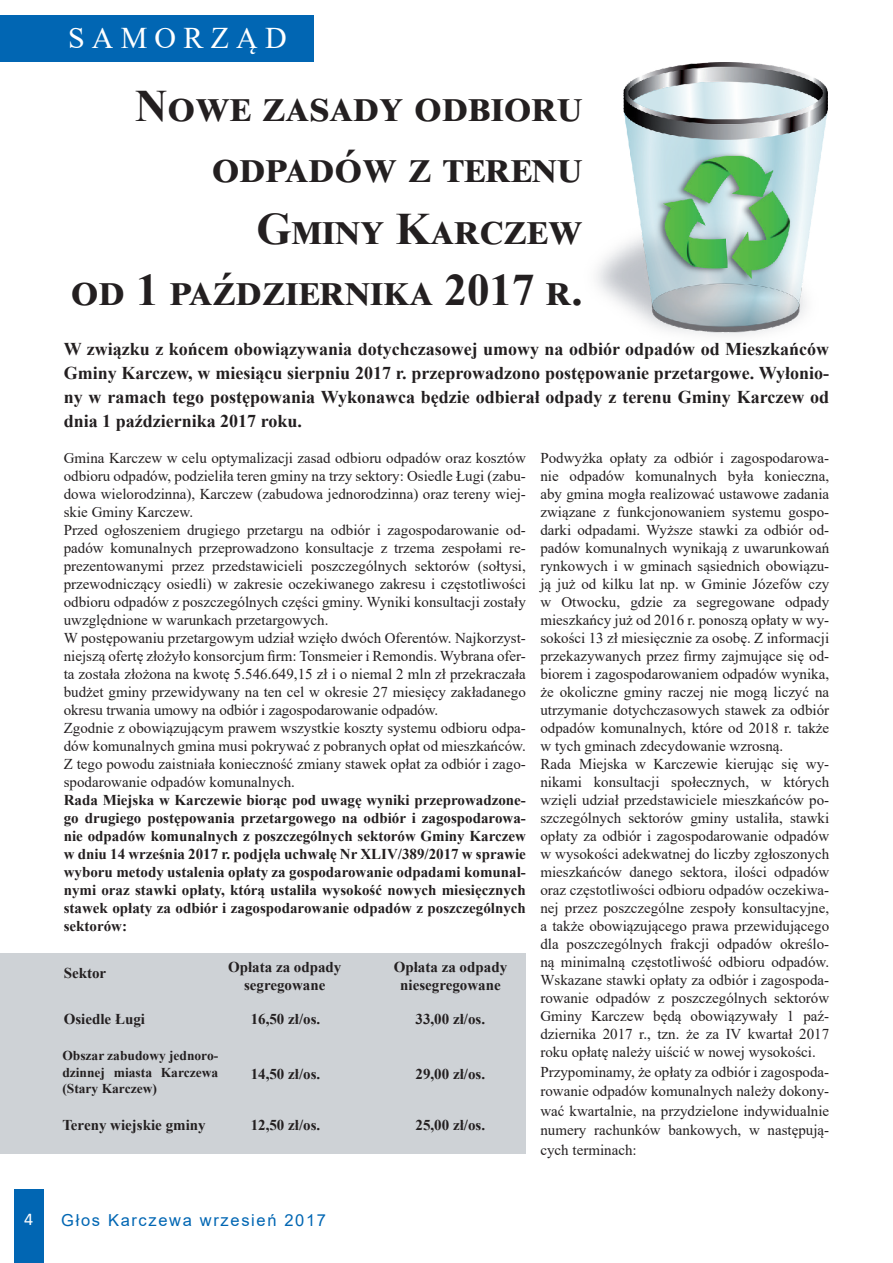
<style>
.page{position:relative;width:893px;height:1263px;background:#fff}
.page>*{position:absolute;margin:0;border:0;box-sizing:border-box;transform-origin:0 0}
.t1{font:700 45px/61.5px "Times New Roman";letter-spacing:.025em;color:#231f20;text-align:right}
.t2{font:30px "Times New Roman";letter-spacing:.24em;color:#fff}
.t3{font:700 18px/24px "Times New Roman";color:#231f20;text-align:justify}
.t4{font:18px "Calibri";color:#fff}
.t5{font:16.5px "Arial";letter-spacing:.1em;color:#0166b3}
.t6{font:15px/18px "Times New Roman";color:#231f20}
.t7{font:700 15px/18px "Times New Roman";color:#231f20;text-align:center}
.t8{font:700 13.5px/16.2px "Times New Roman";color:#231f20;text-align:justify}
</style>
<div class="page">
<div style="left:0;top:16px;width:314px;height:46px;background:#0166b3"></div>
<div style="left:14px;top:1189px;width:30px;height:74px;background:#0166b3"></div>
<img style="left:596px;top:63px;width:231px;height:273px">
<div style="left:0;top:953px;width:526px;height:201px;background:#ced2d6"></div>
<h2 class="t2" style="left:68px;top:17px;width:220px">SAMORZĄD</h2>
<h1 class="t1" style="left:71px;top:73px;width:513px">Nowe zasady odbioru odpadów z terenu<br>Gminy Karczew<br>od 1 października 2017 r.</h1>
<p class="t3" style="left:64px;top:337px;width:767px">W związku z końcem obowiązywania dotychczasowej umowy na odbiór odpadów od Mieszkańców Gminy Karczew, w miesiącu sierpniu 2017 r. przeprowadzono postępowanie przetargowe. Wyłonio&shy;ny w ramach tego postępowania Wykonawca będzie odbierał odpady z terenu Gminy Karczew od dnia 1 października 2017 roku.</p>
<p class="t6" style="left:64px;top:448px;width:464px">Gmina Karczew w celu optymalizacji zasad odbioru odpadów oraz kosztów odbioru odpadów, podzieliła teren gminy na trzy sektory: Osiedle Ługi (zabu&shy;dowa wielorodzinna), Karczew (zabudowa jednorodzinna) oraz tereny wiej&shy;skie Gminy Karczew.<br>Przed ogłoszeniem drugiego przetargu na odbiór i zagospodarowanie od&shy;padów komunalnych przeprowadzono konsultacje z trzema zespołami re&shy;prezentowanymi przez przedstawicieli poszczególnych sektorów (sołtysi, przewodniczący osiedli) w zakresie oczekiwanego zakresu i częstotliwości odbioru odpadów z poszczególnych części gminy. Wyniki konsultacji zostały uwzględnione w warunkach przetargowych.<br>W postępowaniu przetargowym udział wzięło dwóch Oferentów. Najkorzyst&shy;niejszą ofertę złożyło konsorcjum firm: Tonsmeier i Remondis. Wybrana ofer&shy;ta została złożona na kwotę 5.546.649,15 zł i o niemal 2 mln zł przekraczała budżet gminy przewidywany na ten cel w okresie 27 miesięcy zakładanego okresu trwania umowy na odbiór i zagospodarowanie odpadów.<br>Zgodnie z obowiązującym prawem wszystkie koszty systemu odbioru odpa&shy;dów komunalnych gmina musi pokrywać z pobranych opłat od mieszkańców.<br>Z tego powodu zaistniała konieczność zmiany stawek opłat za odbiór i zago&shy;spodarowanie odpadów komunalnych.</p>
<p class="t7" style="left:64px;top:790px;width:464px;text-align:justify">Rada Miejska w Karczewie biorąc pod uwagę wyniki przeprowadzone&shy;go drugiego postępowania przetargowego na odbiór i zagospodarowa&shy;nie odpadów komunalnych z poszczególnych sektorów Gminy Karczew w dniu 14 września 2017 r. podjęła uchwałę Nr XLIV/389/2017 w sprawie wyboru metody ustalenia opłaty za gospodarowanie odpadami komunal&shy;nymi oraz stawki opłaty, którą ustaliła wysokość nowych miesięcznych stawek opłaty za odbiór i zagospodarowanie odpadów z poszczególnych sektorów:</p>
<p class="t6" style="left:540px;top:448px;width:290px">Podwyżka opłaty za odbiór i zagospodarowa&shy;nie odpadów komunalnych była konieczna, aby gmina mogła realizować ustawowe zadania związane z funkcjonowaniem systemu gospo&shy;darki odpadami. Wyższe stawki za odbiór od&shy;padów komunalnych wynikają z uwarunkowań rynkowych i w gminach sąsiednich obowiązu&shy;ją już od kilku lat np. w Gminie Józefów czy w Otwocku, gdzie za segregowane odpady mieszkańcy już od 2016 r. ponoszą opłaty w wy&shy;sokości 13 zł miesięcznie za osobę. Z informacji przekazywanych przez firmy zajmujące się od&shy;biorem i zagospodarowaniem odpadów wynika, że okoliczne gminy raczej nie mogą liczyć na utrzymanie dotychczasowych stawek za odbiór odpadów komunalnych, które od 2018 r. także w tych gminach zdecydowanie wzrosną.<br>Rada Miejska w Karczewie kierując się wy&shy;nikami konsultacji społecznych, w których wzięli udział przedstawiciele mieszkańców po&shy;szczególnych sektorów gminy ustaliła, stawki opłaty za odbiór i zagospodarowanie odpadów w wysokości adekwatnej do liczby zgłoszonych mieszkańców danego sektora, ilości odpadów oraz częstotliwości odbioru odpadów oczekiwa&shy;nej przez poszczególne zespoły konsultacyjne, a także obowiązującego prawa przewidującego dla poszczególnych frakcji odpadów określo&shy;ną minimalną częstotliwość odbioru odpadów.<br>Wskazane stawki opłaty za odbiór i zagospoda&shy;rowanie odpadów z poszczególnych sektorów Gminy Karczew będą obowiązywały 1 paź&shy;dziernika 2017 r., tzn. że za IV kwartał 2017 roku opłatę należy uiścić w nowej wysokości.</p>
<p class="t6" style="left:540px;top:1061px;width:290px;line-height:19.5px;text-align:justify">Przypominamy, że opłaty za odbiór i zagospoda&shy;rowanie odpadów komunalnych należy dokony&shy;wać kwartalnie, na przydzielone indywidualnie numery rachunków bankowych, w następują&shy;cych terminach:</p>
<p class="t7" style="left:64px;top:963px;width:44px">Sektor</p>
<p class="t7" style="left:228px;top:958px;width:115px">Opłata za odpady segregowane</p>
<p class="t7" style="left:394px;top:958px;width:115px">Opłata za odpady niesegregowane</p>
<p class="t7" style="left:64px;top:1010px;width:83px">Osiedle Ługi</p>
<p class="t8" style="left:62px;top:1047px;width:157px">Obszar zabudowy jednoro&shy;dzinnej miasta Karczewa (Stary Karczew)</p>
<p class="t7" style="left:62px;top:1116px;width:145px">Tereny wiejskie gminy</p>
<p class="t7" style="left:251px;top:1010px;width:71px">16,50 zł/os.</p>
<p class="t7" style="left:416px;top:1010px;width:71px">33,00 zł/os.</p>
<p class="t7" style="left:251px;top:1064px;width:71px">14,50 zł/os.</p>
<p class="t7" style="left:416px;top:1064px;width:71px">29,00 zł/os.</p>
<p class="t7" style="left:251px;top:1116px;width:71px">12,50 zł/os.</p>
<p class="t7" style="left:416px;top:1116px;width:71px">25,00 zł/os.</p>
<p class="t4" style="left:24px;top:1206px;width:11px">4</p>
<p class="t5" style="left:61px;top:1209px;width:266px">Głos Karczewa wrzesień 2017</p>
</div>
